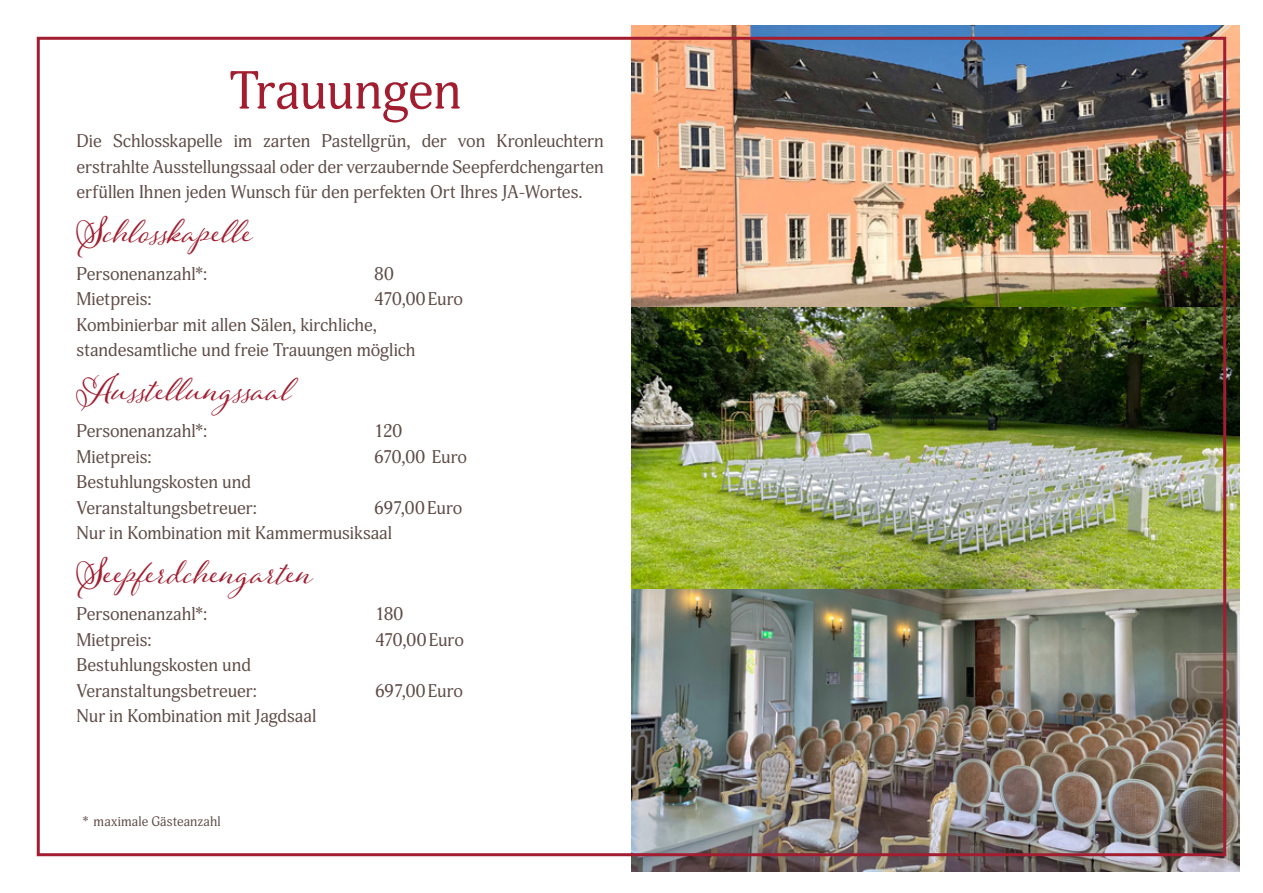
<style>
.page{position:relative;width:1263px;height:893px;background:#fff}
.page>*{position:absolute;margin:0;border:0;box-sizing:border-box;transform-origin:0 0}
.Überschrift{font:52.5px "Adonis";letter-spacing:-.01em;color:#a11d2f}
.Kleine_Überschrift{font:45px "Adorn S Pomander";letter-spacing:.01em;color:#a11d2f}
.Fliestext{font:18px/25.5px "Adonis";letter-spacing:-.005em;color:#5f4c46}
.Menü{font:13.5px "Adonis";letter-spacing:.015em;color:#5f4c46}
</style>
<div class="page">
<img style="left:631px;top:26px;width:608px;height:846px">
<p class="Überschrift" style="left:229px;top:60px;width:234px">Trauungen</p>
<p class="Fliestext" style="left:77px;top:129px;width:529px;text-align:justify">Die Schlosskapelle im zarten Pastellgrün, der von Kronleuchtern erstrahlte Ausstellungssaal oder der verzaubernde Seepferdchengarten erfüllen Ihnen jeden Wunsch für den perfekten Ort Ihres JA-Wortes.</p>
<p class="Kleine_Überschrift" style="left:77px;top:199px;width:177px">Schlosskapelle</p>
<p class="Fliestext" style="left:77px;top:261px;width:132px">Personenanzahl*:</p>
<p class="Fliestext" style="left:374px;top:261px;width:21px">80</p>
<p class="Fliestext" style="left:77px;top:287px;width:77px">Mietpreis:</p>
<p class="Fliestext" style="left:77px;top:287px;width:388px;text-indent:298px">470,00Euro<br>Kombinierbar mit allen Sälen, kirchliche, standesamtliche und freie Trauungen möglich</p>
<p class="Kleine_Überschrift" style="left:77px;top:357px;width:216px">Ausstellungssaal</p>
<p class="Fliestext" style="left:77px;top:419px;width:132px">Personenanzahl*:</p>
<p class="Fliestext" style="left:374px;top:419px;width:30px">120</p>
<p class="Fliestext" style="left:77px;top:444px;width:77px">Mietpreis:</p>
<p class="Fliestext" style="left:374px;top:444px;width:94px">670,00 Euro</p>
<p class="Fliestext" style="left:77px;top:470px;width:182px">Bestuhlungskosten und<br>Veranstaltungsbetreuer:</p>
<p class="Fliestext" style="left:77px;top:495px;width:387px;text-indent:298px">697,00Euro<br>Nur in Kombination mit Kammermusiksaal</p>
<p class="Kleine_Überschrift" style="left:77px;top:540px;width:238px">Seepferdchengarten</p>
<p class="Fliestext" style="left:77px;top:602px;width:132px">Personenanzahl*:</p>
<p class="Fliestext" style="left:375px;top:602px;width:30px">180</p>
<p class="Fliestext" style="left:77px;top:627px;width:77px">Mietpreis:</p>
<p class="Fliestext" style="left:375px;top:627px;width:90px">470,00Euro</p>
<p class="Fliestext" style="left:77px;top:653px;width:182px">Bestuhlungskosten und<br>Veranstaltungsbetreuer:</p>
<p class="Fliestext" style="left:375px;top:678px;width:90px">697,00Euro</p>
<p class="Fliestext" style="left:77px;top:704px;width:241px">Nur in Kombination mit Jagdsaal</p>
<p class="Menü" style="left:83px;top:813px;width:140px">* maximale Gästeanzahl</p>
</div>
